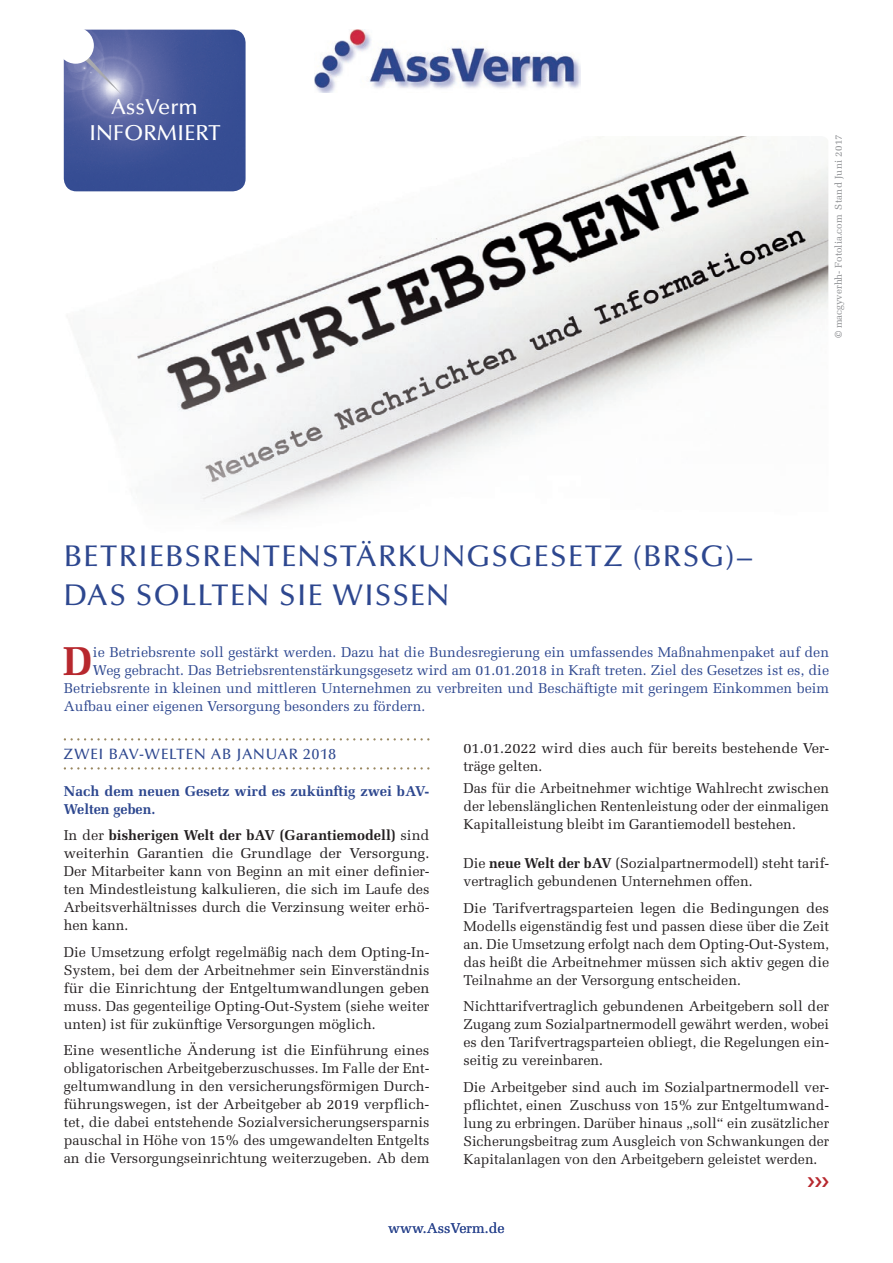
<style>
.page{position:relative;width:893px;height:1263px;background:#fff}
.page>*{position:absolute;margin:0;border:0;box-sizing:border-box;transform-origin:0 0}
.t1{font:700 40.2px "Melior LT Std";color:#b7282e}
.t2{font:500 30px/39px "Optima LT Std";letter-spacing:.04em;color:#2d478f}
.t3{font:500 21.75px/25.5px "Optima LT Std";color:#fff;text-align:center}
.t4{font:500 15px "Optima LT Std";letter-spacing:.055em;color:#2d478f}
.t5{font:14.25px/18px "Melior LT Std";color:#231f20;text-align:justify}
.t6{font:14.25px/18px "Melior LT Std";color:#231f20;text-align:justify;scale:1.04 1}
.t7{font:14.25px "Melior LT Std";color:#2d478f}
.t8{font:700 14.25px/18px "Melior LT Std";color:#2d478f}
.t9{font:9.75px "Melior LT Std";color:#8a8c8f}
.s1{font-weight:700}
</style>
<div class="page">
<img style="left:90px;top:136px;width:738px;height:385px">
<img style="left:315px;top:30px;width:265px;height:62px">
<div style="left:30px;top:30px;width:229px;height:176px;background:#fff;border-radius:11px"></div>
<svg style="left:64px;top:30px;width:182px;height:161px;fill:#3d5297"></svg>
<svg style="left:66px;top:38px;width:56px;height:57px"></svg>
<div style="left:57px;top:27px;width:37px;height:37px;background:#fff;border-radius:50%"></div>
<svg style="left:64px;top:738px;width:365px;height:2px"></svg>
<svg style="left:64px;top:767px;width:365px;height:2px"></svg>
<h3 class="t3" style="left:89px;top:89px;width:133px">AssVerm<br>INFORMIERT</h3>
<h2 class="t2" style="left:64px;top:537px;width:690px">BETRIEBSRENTENSTÄRKUNGSGESETZ (BRSG)–<br>DAS SOLLTEN SIE WISSEN</h2>
<p class="t9" style="left:833px;top:338px;width:205px;rotate:-90deg">© macgyverhh- Fotolia.com Stand Juni 2017</p>
<h1 class="t1" style="left:63px;top:637px;width:31px">D</h1>
<p class="t7" style="left:93px;top:644px;width:738px">ie Betriebsrente soll gestärkt werden. Dazu hat die Bundesregierung ein umfassendes Maßnahmenpaket auf den</p>
<p class="t7" style="left:93px;top:662px;width:738px">Weg gebracht. Das Betriebsrentenstärkungsgesetz wird am 01.01.2018 in Kraft treten. Ziel des Gesetzes ist es, die</p>
<p class="t7" style="left:64px;top:680px;width:767px">Betriebsrente in kleinen und mittleren Unternehmen zu verbreiten und Beschäftigte mit geringem Einkommen beim</p>
<p class="t7" style="left:64px;top:698px;width:363px">Aufbau einer eigenen Versorgung besonders zu fördern.</p>
<p class="t5" style="left:463px;top:739px;width:367px">01.01.2022 wird dies auch für bereits bestehende Ver&shy;träge gelten.</p>
<p class="t5" style="left:463px;top:779px;width:367px">Das für die Arbeitnehmer wichtige Wahlrecht zwischen der lebenslänglichen Rentenleistung oder der einmaligen Kapitalleistung bleibt im Garantiemodell bestehen.</p>
<p class="t5" style="left:463px;top:854px;width:367px">Die <span class="s1">neue Welt der bAV</span> (Sozialpartnermodell) steht tarif&shy;vertraglich gebundenen Unternehmen offen.</p>
<p class="t6" style="left:463px;top:899px;width:353px">Die Tarifvertragsparteien legen die Bedingungen des Modells eigenständig fest und passen diese über die Zeit an. Die Umsetzung erfolgt nach dem Opting-Out-System, das heißt die Arbeitnehmer müssen sich aktiv gegen die Teilnahme an der Versorgung entscheiden.</p>
<p class="t5" style="left:463px;top:997px;width:367px">Nichttarifvertraglich gebundenen Arbeitgebern soll der Zugang zum Sozialpartnermodell gewährt werden, wobei es den Tarifvertragsparteien obliegt, die Regelungen ein&shy;seitig zu vereinbaren.</p>
<p class="t5" style="left:463px;top:1078px;width:367px">Die Arbeitgeber sind auch im Sozialpartnermodell ver&shy;pflichtet, einen Zuschuss von 15% zur Entgeltumwand&shy;lung zu erbringen. Darüber hinaus „soll“ ein zusätzlicher Sicherungsbeitrag zum Ausgleich von Schwankungen der Kapitalanlagen von den Arbeitgebern geleistet werden.</p>
<p class="t4" style="left:64px;top:746px;width:274px">ZWEI BAV-WELTEN AB JANUAR 2018</p>
<p class="t8" style="left:64px;top:781px;width:367px">Nach dem neuen Gesetz wird es zukünftig zwei bAV-<br>Welten geben.</p>
<p class="t5" style="left:64px;top:826px;width:367px">In der <span class="s1">bisherigen Welt der bAV (Garantiemodell)</span> sind weiterhin Garantien die Grundlage der Versorgung.<br>Der Mitarbeiter kann von Beginn an mit einer definier&shy;ten Mindestleistung kalkulieren, die sich im Laufe des Arbeitsverhältnisses durch die Verzinsung weiter erhö&shy;hen kann.</p>
<p class="t5" style="left:64px;top:943px;width:367px">Die Umsetzung erfolgt regelmäßig nach dem Opting-In-System, bei dem der Arbeitnehmer sein Einverständnis für die Einrichtung der Entgeltumwandlungen geben muss. Das gegenteilige Opting-Out-System (siehe weiter unten) ist für zukünftige Versorgungen möglich.</p>
<p class="t6" style="left:64px;top:1041px;width:353px">Eine wesentliche Änderung ist die Einführung eines obligatorischen Arbeitgeberzuschusses. Im Falle der Ent&shy;geltumwandlung in den versicherungsförmigen Durch&shy;führungswegen, ist der Arbeitgeber ab 2019 verpflich&shy;tet, die dabei entstehende Sozialversicherungsersparnis pauschal in Höhe von 15% des umgewandelten Entgelts an die Versorgungseinrichtung weiterzugeben. Ab dem</p>
<p class="t7" style="left:388px;top:1220px;width:118px">www.AssVerm.de</p>
</div>
